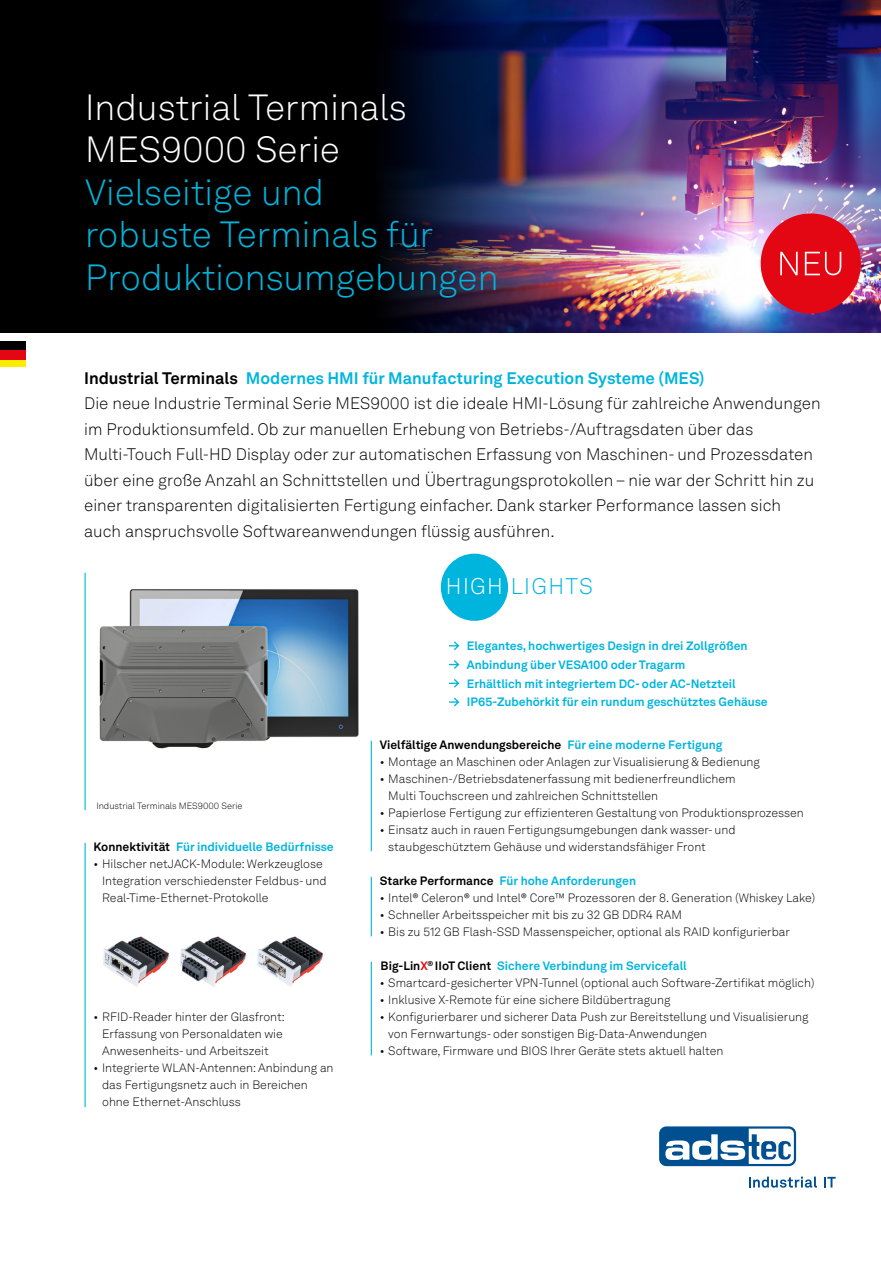
<style>
.page{position:relative;width:881px;height:1263px;background:#fff}
.page>*{position:absolute;margin:0;border:0;box-sizing:border-box;transform-origin:0 0}
.t1{font:300 36px/42.5px "Akkurat LL";color:#00b5dd}
.t2{font:300 36px "Akkurat LL";color:#fff}
.ads_Copy{font:300 22.35px "Akkurat LL";letter-spacing:.06em;color:#00b5dd}
.Absatzformat_1{font:300 16.5px/25.5px "Akkurat LL";color:#000}
.Absatzformat_1-2{font:700 16.5px "Akkurat LL";color:#00b5dd}
.t3{font:300 12px/17px "Akkurat LL";color:#000}
.ads_Copy-2{font:700 12px "Akkurat LL";color:#00b5dd}
.Absatz_Eingerückt{font:700 12px "Akkurat LL";color:#00b5dd}
.Absatz_Eingerückt-2{font:700 12px "Akkurat LL";color:#000}
.t4{font:300 9px "Akkurat LL";color:#000}
.s1{color:#fff}
.s2{color:#000}
.s3{color:#00b5dd}
.s4{color:#e30613}
</style>
<div class="page">
<div style="left:0;top:0;width:880px;height:333px;background:#000"></div>
<img style="left:380px;top:0;width:500px;height:333px">
<div style="left:0;top:341px;width:26px;height:26px;background:#e30613"></div>
<div style="left:0;top:360px;width:26px;height:7px;background:#ffed00"></div>
<div style="left:0;top:341px;width:26px;height:9px;background:#000"></div>
<hr style="left:370px;top:741px;width:2px;height:110px;background:#00b5dd">
<hr style="left:370px;top:877px;width:2px;height:59px;background:#00b5dd">
<hr style="left:370px;top:962px;width:2px;height:93px;background:#00b5dd">
<hr style="left:84px;top:573px;width:2px;height:237px;background:#00b5dd">
<svg style="left:449px;top:641px;width:10px;height:9px"></svg>
<svg style="left:449px;top:660px;width:10px;height:9px"></svg>
<svg style="left:449px;top:679px;width:10px;height:9px"></svg>
<svg style="left:449px;top:698px;width:10px;height:8px"></svg>
<div style="left:440px;top:554px;width:68px;height:67px;background:#00b5dd;border-radius:50%"></div>
<div style="left:760px;top:213px;width:100px;height:101px;background:#e30613;border-radius:50%"></div>
<svg style="left:780px;top:252px;width:17px;height:23px"></svg>
<svg style="left:804px;top:252px;width:37px;height:23px"></svg>
<hr style="left:84px;top:843px;width:2px;height:264px;background:#00b5dd">
<img style="left:103px;top:936px;width:220px;height:51px">
<div style="left:659px;top:1126px;width:136px;height:40px;background:#004f91;border-radius:7px"></div>
<svg style="left:665px;top:1129px;width:128px;height:35px"></svg>
<svg style="left:749px;top:1176px;width:67px;height:12px"></svg>
<svg style="left:824px;top:1177px;width:11px;height:10px"></svg>
<img style="left:99px;top:589px;width:260px;height:160px">
<p class="t2" style="left:85px;top:82px;width:323px">Industrial Terminals</p>
<p class="t1" style="left:85px;top:128px;width:415px"><span class="s1">MES9000 Serie<br></span>Vielseitige und<br>robuste Terminals für<br>Produktionsumgebungen</p>
<p class="Absatzformat_1-2" style="left:84px;top:365px;width:621px"><span class="s2">Industrial Terminals</span> Modernes HMI für Manufacturing Execution Systeme (MES)</p>
<p class="Absatzformat_1" style="left:84px;top:390px;width:737px">Die neue Industrie Terminal Serie MES9000 ist die ideale HMI-Lösung für zahlreiche Anwendungen im Produktionsumfeld. Ob zur manuellen Erhebung von Betriebs-/Auftragsdaten über das Multi-Touch Full-HD Display oder zur automatischen Erfassung von Maschinen- und Prozessdaten über eine große Anzahl an Schnittstellen und Übertragungsprotokollen – nie war der Schritt hin zu einer transparenten digitalisierten Fertigung einfacher. Dank starker Performance lassen sich auch anspruchsvolle Softwareanwendungen flüssig ausführen.</p>
<p class="ads_Copy" style="left:446px;top:571px;width:148px"><span class="s1">HIGH</span> LIGHTS</p>
<p class="t4" style="left:96px;top:799px;width:148px">Industrial Terminals MES9000 Serie</p>
<p class="Absatz_Eingerückt" style="left:94px;top:838px;width:241px"><span class="s2">Konnektivität</span> Für individuelle Bedürfnisse</p>
<p class="t3" style="left:102px;top:855px;width:226px;text-indent:-9px">• Hilscher netJACK-Module: Werkzeuglose<br>Integration verschiedenster Feldbus- und<br>Real-Time-Ethernet-Protokolle</p>
<p class="t3" style="left:102px;top:1008px;width:184px;text-indent:-9px">• RFID-Reader hinter der Glasfront:<br>Erfassung von Personaldaten wie<br>Anwesenheits- und Arbeitszeit</p>
<p class="t3" style="left:102px;top:1059px;width:233px;text-indent:-9px">• Integrierte WLAN-Antennen: Anbindung an das Fertigungsnetz auch in Bereichen ohne Ethernet-Anschluss</p>
<p class="ads_Copy-2" style="left:466px;top:637px;width:282px">Elegantes, hochwertiges Design in drei Zollgrößen</p>
<p class="ads_Copy-2" style="left:466px;top:655px;width:220px">Anbindung über VESA100 oder Tragarm</p>
<p class="ads_Copy-2" style="left:466px;top:674px;width:270px">Erhältlich mit integriertem DC- oder AC-Netzteil</p>
<p class="ads_Copy-2" style="left:466px;top:693px;width:302px">IP65-Zubehörkit für ein rundum geschütztes Gehäuse</p>
<p class="Absatz_Eingerückt-2" style="left:379px;top:736px;width:344px">Vielfältige Anwendungsbereiche <span class="s3">Für eine moderne Fertigung</span></p>
<p class="t3" style="left:379px;top:753px;width:381px">• Montage an Maschinen oder Anlagen zur Visualisierung &amp; Bedienung</p>
<p class="t3" style="left:388px;top:770px;width:349px;text-indent:-9px">• Maschinen-/Betriebsdatenerfassung mit bedienerfreundlichem<br>Multi Touchscreen und zahlreichen Schnittstellen</p>
<p class="t3" style="left:379px;top:804px;width:425px">• Papierlose Fertigung zur effizienteren Gestaltung von Produktionsprozessen</p>
<p class="t3" style="left:388px;top:821px;width:348px;text-indent:-9px">• Einsatz auch in rauen Fertigungsumgebungen dank wasser- und staubgeschütztem Gehäuse und widerstandsfähiger Front</p>
<p class="Absatz_Eingerückt" style="left:379px;top:872px;width:258px"><span class="s2">Starke Performance</span> Für hohe Anforderungen</p>
<p class="t3" style="left:379px;top:889px;width:436px">• Intel® Celeron® und Intel® Core™ Prozessoren der 8. Generation (Whiskey Lake)</p>
<p class="t3" style="left:379px;top:906px;width:303px">• Schneller Arbeitsspeicher mit bis zu 32 GB DDR4 RAM</p>
<p class="t3" style="left:379px;top:923px;width:411px">• Bis zu 512 GB Flash-SSD Massenspeicher, optional als RAID konfigurierbar</p>
<p class="ads_Copy-2" style="left:380px;top:957px;width:307px"><span class="s2">Big-Lin</span><span class="s4">X</span><sup>®</sup> <span class="s2">IIoT Client</span> Sichere Verbindung im Servicefall</p>
<p class="t3" style="left:379px;top:974px;width:436px">• Smartcard-gesicherter VPN-Tunnel (optional auch Software-Zertifikat möglich)</p>
<p class="t3" style="left:379px;top:991px;width:292px">• Inklusive X-Remote für eine sichere Bildübertragung</p>
<p class="t3" style="left:388px;top:1008px;width:422px;text-indent:-9px">• Konfigurierbarer und sicherer Data Push zur Bereitstellung und Visualisierung von Fernwartungs- oder sonstigen Big-Data-Anwendungen</p>
<p class="t3" style="left:379px;top:1042px;width:345px">• Software, Firmware und BIOS Ihrer Geräte stets aktuell halten</p>
</div>
